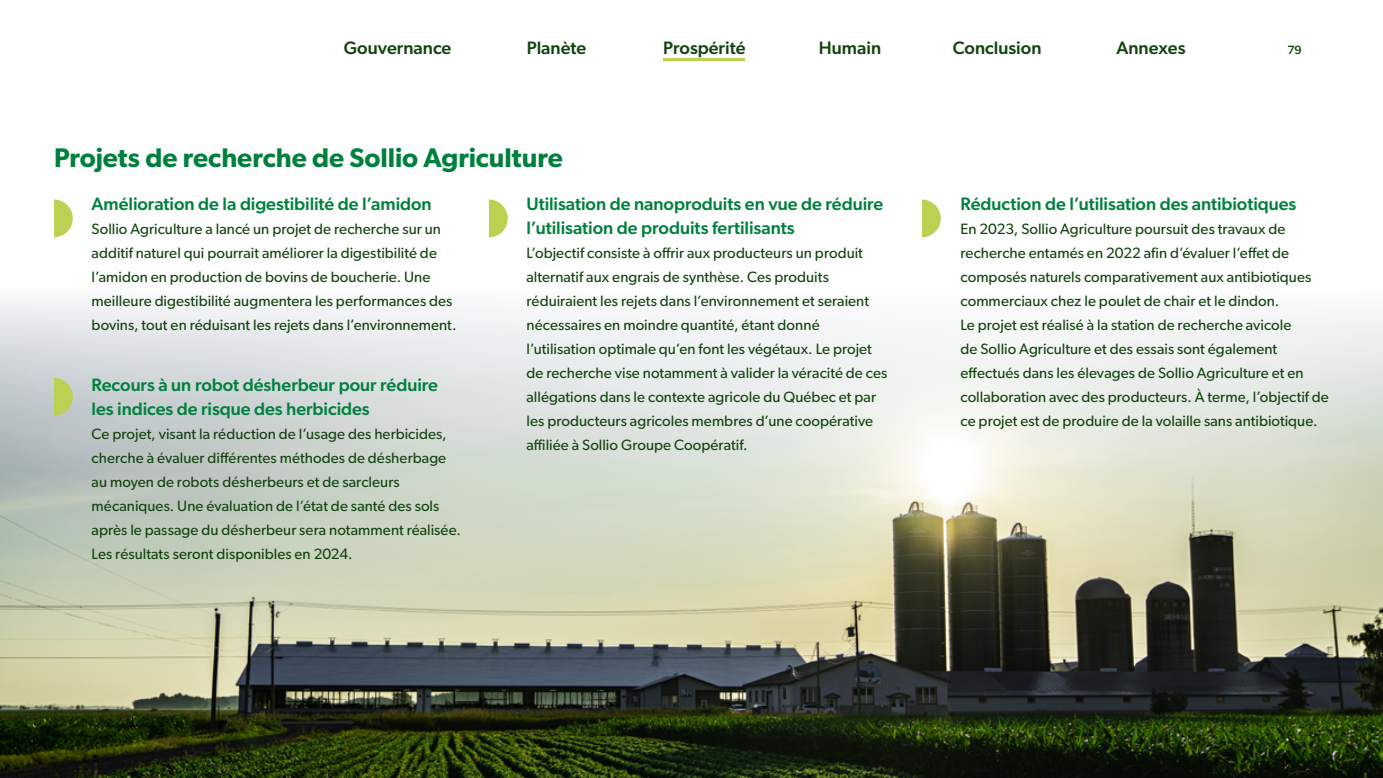
<style>
.page{position:relative;width:1383px;height:778px;background:#fff}
.page>*{position:absolute;margin:0;border:0;box-sizing:border-box;transform-origin:0 0}
.t1{font:600 27px "Gibson";color:#00803d}
.t2{font:500 18px/24px "Gibson";letter-spacing:-.005em;color:#00803d}
.t3{font:500 18px "Gibson";color:#13440f}
.t4{font:15px/24px "Gibson";letter-spacing:.005em;color:#13440f}
.t5{font:500 12px "Gibson";color:#13440f}
</style>
<div class="page">
<img style="left:0;top:200px;width:1382px;height:578px">
<svg style="left:54px;top:199px;width:19px;height:38px"></svg>
<svg style="left:489px;top:199px;width:19px;height:38px"></svg>
<svg style="left:54px;top:378px;width:19px;height:37px"></svg>
<svg style="left:922px;top:199px;width:18px;height:38px"></svg>
<hr style="left:663px;top:59px;width:81px;height:2px;background:#bbd151">
<p class="t3" style="left:344px;top:37px;width:109px">Gouvernance</p>
<p class="t3" style="left:526px;top:37px;width:61px">Planète</p>
<p class="t3" style="left:663px;top:37px;width:84px">Prospérité</p>
<p class="t3" style="left:819px;top:37px;width:64px">Humain</p>
<p class="t3" style="left:952px;top:37px;width:90px">Conclusion</p>
<p class="t3" style="left:1116px;top:37px;width:71px">Annexes</p>
<p class="t5" style="left:1287px;top:43px;width:16px">79</p>
<h1 class="t1" style="left:54px;top:142px;width:510px">Projets de recherche de Sollio Agriculture</h1>
<p class="t2" style="left:92px;top:191px;width:341px">Amélioration de la digestibilité de l’amidon</p>
<p class="t4" style="left:92px;top:216px;width:366px">Sollio Agriculture a lancé un projet de recherche sur un additif naturel qui pourrait améliorer la digestibilité de l’amidon en production de bovins de boucherie. Une meilleure digestibilité augmentera les performances des bovins, tout en réduisant les rejets dans l’environnement.</p>
<p class="t2" style="left:526px;top:191px;width:358px">Utilisation de nanoproduits en vue de réduire l’utilisation de produits fertilisants</p>
<p class="t4" style="left:526px;top:240px;width:362px">L’objectif consiste à offrir aux producteurs un produit alternatif aux engrais de synthèse. Ces produits réduiraient les rejets dans l’environnement et seraient nécessaires en moindre quantité, étant donné l’utilisation optimale qu’en font les végétaux. Le projet de recherche vise notamment à valider la véracité de ces allégations dans le contexte agricole du Québec et par les producteurs agricoles membres d’une coopérative affiliée à Sollio Groupe Coopératif.</p>
<p class="t2" style="left:92px;top:372px;width:348px">Recours à un robot désherbeur pour réduire les indices de risque des herbicides</p>
<p class="t4" style="left:92px;top:422px;width:371px">Ce projet, visant la réduction de l’usage des herbicides, cherche à évaluer différentes méthodes de désherbage au moyen de robots désherbeurs et de sarcleurs mécaniques. Une évaluation de l’état de santé des sols après le passage du désherbeur sera notamment réalisée.<br>Les résultats seront disponibles en 2024.</p>
<p class="t2" style="left:960px;top:191px;width:337px">Réduction de l’utilisation des antibiotiques</p>
<p class="t4" style="left:960px;top:216px;width:370px">En 2023, Sollio Agriculture poursuit des travaux de recherche entamés en 2022 afin d’évaluer l’effet de composés naturels comparativement aux antibiotiques commerciaux chez le poulet de chair et le dindon.<br>Le projet est réalisé à la station de recherche avicole<br>de Sollio Agriculture et des essais sont également effectués dans les élevages de Sollio Agriculture et en collaboration avec des producteurs. À terme, l’objectif de ce projet est de produire de la volaille sans antibiotique.</p>
</div>
